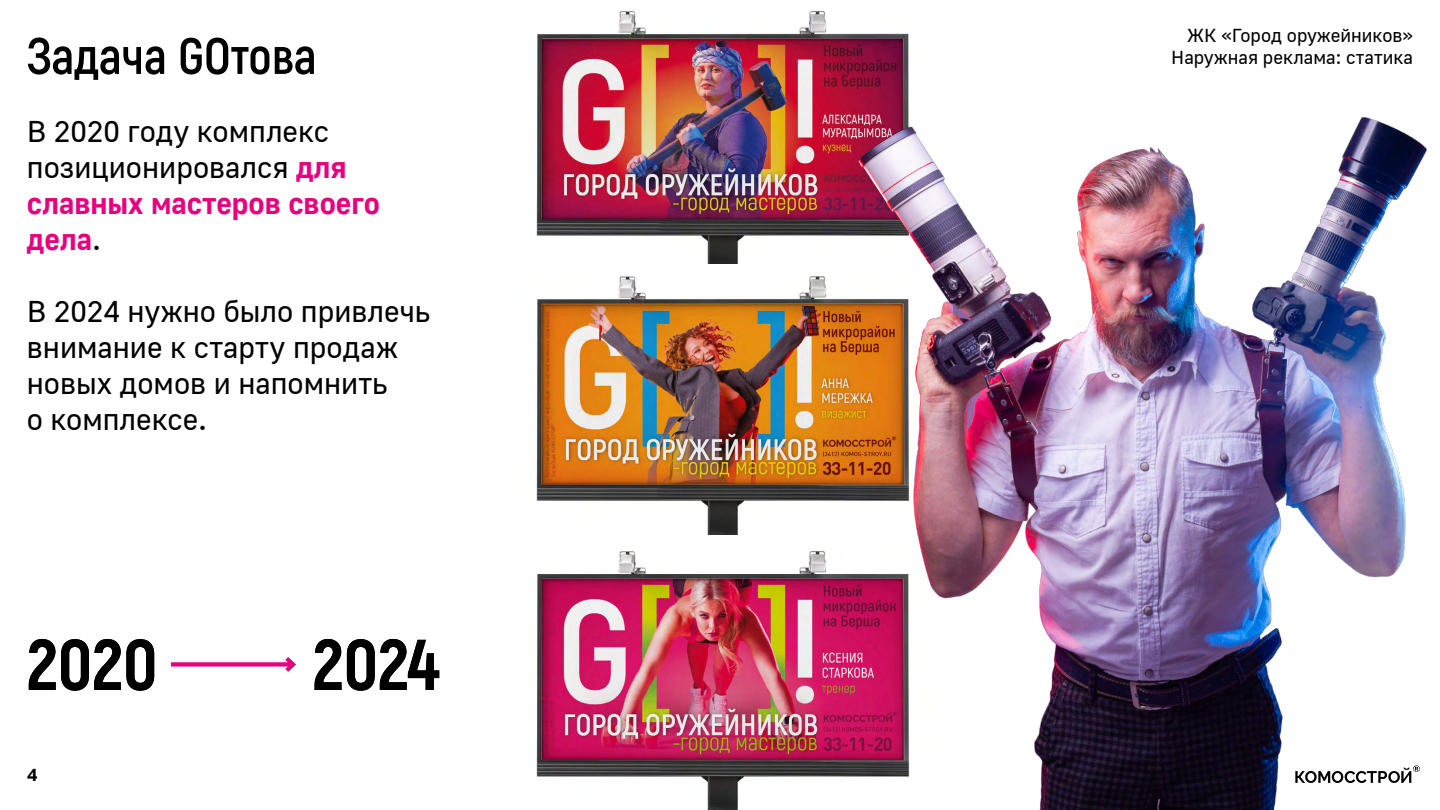
<style>
.page{position:relative;width:1440px;height:810px;background:#fff}
.page>*{position:absolute;margin:0;border:0;box-sizing:border-box;transform-origin:0 0}
.t1{font:800 71.7px "Akrobat";color:#000}
.t2{font:700 51px "Akrobat";color:#000}
.t3{font:30px/36px "Golos UI";color:#000}
.t4{font:18.75px/22.5px "Golos UI";color:#000;text-align:right}
.t5{font:17.25px "Golos Text VF";color:#000}
.s1{font-weight:700;color:#e6007d}
</style>
<div class="page">
<hr style="left:171px;top:663px;width:122px;height:3px;background:#e6007d">
<svg style="left:281px;top:657px;width:15px;height:15px"></svg>
<img style="left:536px;top:11px;width:281px;height:253px">
<img style="left:536px;top:276px;width:281px;height:259px">
<img style="left:536px;top:551px;width:281px;height:259px">
<img style="left:817px;top:11px;width:610px;height:799px">
<svg style="left:1295px;top:766px;width:125px;height:17px"></svg>
<h2 class="t2" style="left:27px;top:24px;width:291px">Задача GOтова</h2>
<p class="t3" style="left:27px;top:114px;width:355px">В 2020 году комплекс позиционировался <span class="s1">для славных мастеров своего дела</span>.</p>
<p class="t3" style="left:27px;top:294px;width:405px">В 2024 нужно было привлечь внимание к старту продаж новых домов и напомнить<br>о комплексе.</p>
<h1 class="t1" style="left:27px;top:619px;width:132px">2020</h1>
<h1 class="t1" style="left:313px;top:619px;width:128px">2024</h1>
<p class="t5" style="left:27px;top:765px;width:12px">4</p>
<p class="t4" style="left:1171px;top:24px;width:243px">ЖК «Город оружейников»<br>Наружная реклама: статика</p>
</div>
